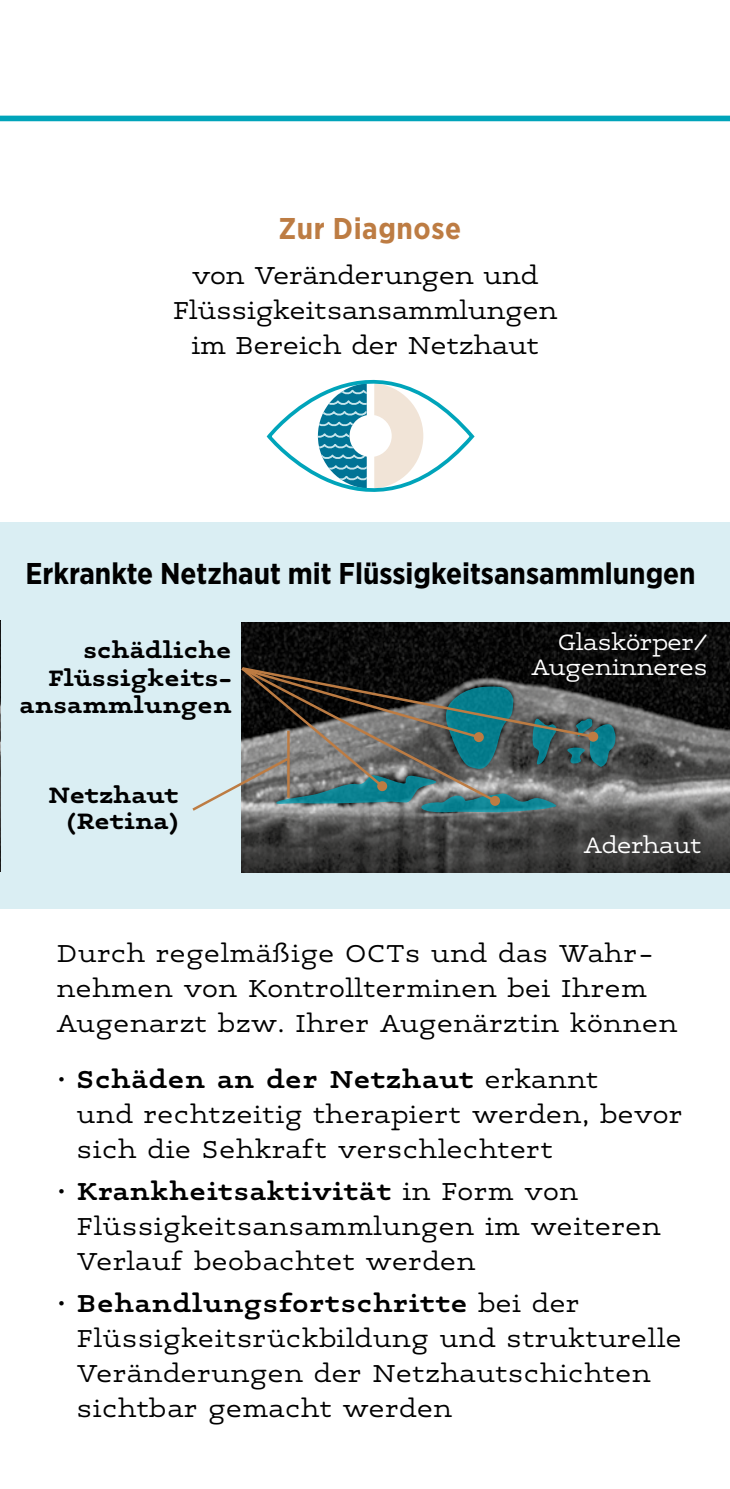
<style>
.page{position:relative;width:730px;height:1489px;background:#fff}
.page>*{position:absolute;margin:0;border:0;box-sizing:border-box;transform-origin:0 0}
.h1__Header{font:700 30px "Gotham Narrow";color:#000}
.h1__Header-2{font:700 30px "Gotham Narrow";letter-spacing:.02em;color:#bd7c43}
.Überschrift_kl{font:300 27.5px/35px "Maxular";letter-spacing:.02em;color:#000}
.Überschrift_kl-2{font:300 27.5px/35px "Maxular";color:#000;text-align:center}
.Überschrift_kl-3{font:700 25px/27.5px "Maxular";color:#000;text-align:right}
.Überschrift_kl-4{font:300 25px/25px "Maxular";letter-spacing:-.01em;color:#fff;text-align:right}
.s1{font-weight:600}
</style>
<div class="page">
<div style="left:0;top:116px;width:730px;height:5px;background:#00a4ba"></div>
<div style="left:0;top:522px;width:730px;height:387px;background:#daeef3"></div>
<svg style="left:266px;top:379px;width:209px;height:113px"></svg>
<img style="left:242px;top:622px;width:488px;height:250px">
<svg style="left:192px;top:665px;width:425px;height:148px;background:#5f6f6e"></svg>
<div style="left:490px;top:795px;width:10px;height:10px;background:#bd7c43;border-radius:50%"></div>
<img style="left:0;top:621px;width:1px;height:250px">
<p class="h1__Header-2" style="left:278px;top:209px;width:184px">Zur Diagnose</p>
<p class="Überschrift_kl-2" style="left:173px;top:256px;width:386px">von Veränderungen und<br>Flüssigkeitsansammlungen im Bereich der Netzhaut</p>
<p class="h1__Header" style="left:25px;top:554px;width:672px">Erkrankte Netzhaut mit Flüssigkeitsansammlungen</p>
<p class="Überschrift_kl-3" style="left:20px;top:634px;width:214px">schädliche<br>Flüssigkeits&shy;ansammlungen</p>
<p class="Überschrift_kl-4" style="left:531px;top:627px;width:178px">Glaskörper/<br>Augeninneres</p>
<p class="Überschrift_kl-3" style="left:48px;top:780px;width:132px;line-height:25.2px">Netzhaut (Retina)</p>
<p class="Überschrift_kl-4" style="left:584px;top:830px;width:119px">Aderhaut</p>
<p class="Überschrift_kl" style="left:57px;top:933px;width:622px">Durch regelmäßige OCTs und das Wahr&shy;nehmen von Kontrollterminen bei Ihrem<br>Augenarzt bzw. Ihrer Augenärztin können</p>
<p class="Überschrift_kl" style="left:77px;top:1059px;width:607px;text-indent:-20px">• <span class="s1">Schäden an der Netzhaut</span> erkannt<br>und rechtzeitig therapiert werden, bevor sich die Sehkraft verschlechtert</p>
<p class="Überschrift_kl" style="left:77px;top:1171px;width:585px;text-indent:-20px">• <span class="s1">Krankheitsaktivität</span> in Form von<br>Flüssigkeitsansammlungen im weiteren<br>Verlauf beobachtet werden</p>
<p class="Überschrift_kl" style="left:77px;top:1283px;width:606px;text-indent:-20px">• <span class="s1">Behandlungsfortschritte</span> bei der Flüssigkeitsrückbildung und strukturelle Veränderungen der Netzhautschichten sichtbar gemacht werden</p>
</div>
